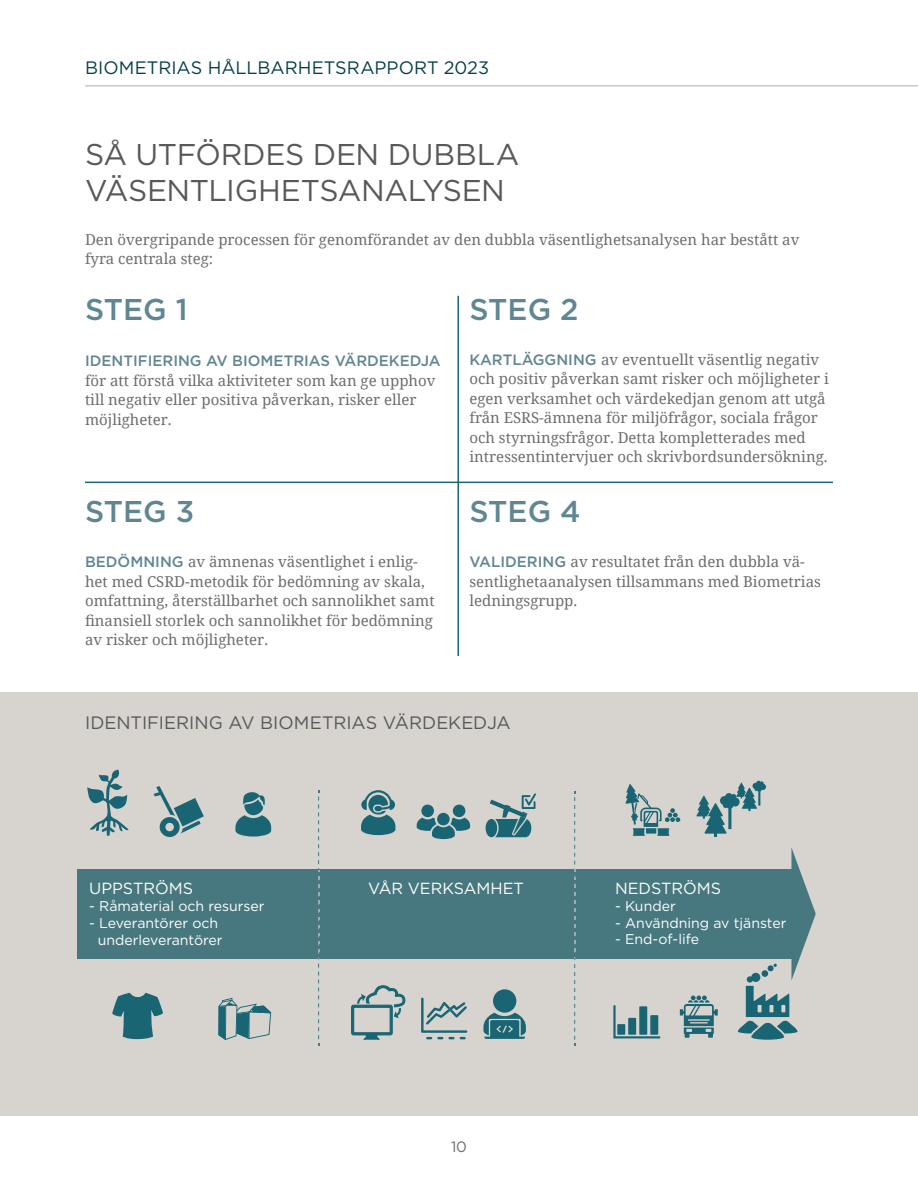
<style>
.page{position:relative;width:918px;height:1188px;background:#fff}
.page>*{position:absolute;margin:0;border:0;box-sizing:border-box;transform-origin:0 0}
.Rubrik_2{font:30px/36px "Gotham";letter-spacing:-.01em;color:#57585a}
.Brödtext{font:500 30px "Gotham";color:#608693}
.Brödtext-2{font:18px "Gotham";color:#57585a}
.t1{font:18px "Gotham";color:#073f49}
.t2{font:16.05px "Gotham";color:#fff}
.Brödtext-3{font:15px/19.5px "Noto Serif";color:#6c6d70}
.t3{font:15px "Gotham";color:#6c6d70}
.t4{font:14.1px/17px "Gotham";color:#fff;text-align:center}
.s1{font-family:"Gotham";font-weight:500;color:#608693}
</style>
<div class="page">
<hr style="left:458px;top:296px;width:1px;height:360px;background:#196573">
<hr style="left:85px;top:482px;width:748px;height:1px;background:#196573">
<div style="left:0;top:692px;width:918px;height:423px;background:#d7d4cf"></div>
<svg style="left:417px;top:805px;width:53px;height:34px"></svg>
<svg style="left:235px;top:792px;width:36px;height:45px"></svg>
<svg style="left:483px;top:989px;width:43px;height:50px"></svg>
<svg style="left:218px;top:998px;width:53px;height:42px"></svg>
<svg style="left:361px;top:790px;width:34px;height:45px"></svg>
<svg style="left:154px;top:786px;width:50px;height:51px"></svg>
<div style="left:486px;top:819px;width:11px;height:18px;background:#196573;border-radius:50%"></div>
<svg style="left:490px;top:793px;width:46px;height:44px"></svg>
<svg style="left:87px;top:770px;width:41px;height:66px"></svg>
<svg style="left:421px;top:998px;width:46px;height:41px"></svg>
<svg style="left:696px;top:781px;width:70px;height:56px"></svg>
<svg style="left:625px;top:784px;width:55px;height:52px"></svg>
<svg style="left:613px;top:1005px;width:47px;height:33px"></svg>
<div style="left:617px;top:1024px;width:8px;height:11px;background:#196573"></div>
<div style="left:628px;top:1018px;width:8px;height:17px;background:#196573"></div>
<div style="left:650px;top:1015px;width:8px;height:20px;background:#196573"></div>
<div style="left:639px;top:1006px;width:8px;height:29px;background:#196573"></div>
<svg style="left:680px;top:996px;width:38px;height:42px"></svg>
<svg style="left:351px;top:985px;width:54px;height:55px"></svg>
<svg style="left:112px;top:993px;width:51px;height:46px"></svg>
<div style="left:77px;top:869px;width:718px;height:90px;background:#47787f"></div>
<svg style="left:738px;top:847px;width:78px;height:193px"></svg>
<svg style="left:574px;top:791px;width:1px;height:255px"></svg>
<svg style="left:318px;top:791px;width:1px;height:254px"></svg>
<hr style="left:85px;top:85px;width:833px;height:2px;background:#c7c8ca">
<p class="t1" style="left:85px;top:56px;width:406px">BIOMETRIAS HÅLLBARHETSRAPPORT 2023</p>
<p class="Rubrik_2" style="left:85px;top:136px;width:436px">SÅ UTFÖRDES DEN DUBBLA<br>VÄSENTLIGHETSANALYSEN</p>
<p class="Brödtext-3" style="left:85px;top:229px;width:716px">Den övergripande processen för genomförandet av den dubbla väsentlighetsanalysen har bestått av fyra centrala steg:</p>
<p class="Brödtext" style="left:85px;top:290px;width:104px">STEG 1</p>
<p class="Brödtext-3" style="left:85px;top:351px;width:357px"><span class="s1">IDENTIFIERING AV BIOMETRIAS VÄRDEKEDJA </span>för att förstå vilka aktiviteter som kan ge upphov till negativ eller positiva påverkan, risker eller möjligheter.</p>
<p class="Brödtext" style="left:85px;top:492px;width:111px">STEG 3</p>
<p class="Brödtext-3" style="left:85px;top:551px;width:351px"><span class="s1">BEDÖMNING</span> av ämnenas väsentlighet i enlig&shy;het med CSRD-metodik för bedömning av skala, omfattning, återställbarhet och sannolikhet samt finansiell storlek och sannolikhet för bedömning av risker och möjligheter.</p>
<p class="Brödtext" style="left:470px;top:290px;width:111px">STEG 2</p>
<p class="Brödtext-3" style="left:470px;top:349px;width:361px"><span class="s1">KARTLÄGGNING</span> av eventuellt väsentlig negativ och positiv påverkan samt risker och möjligheter i egen verksamhet och värdekedjan genom att utgå från ESRS-ämnena för miljöfrågor, sociala frågor och styrningsfrågor. Detta kompletterades med intressentintervjuer och skrivbordsundersökning.</p>
<p class="Brödtext" style="left:470px;top:492px;width:113px">STEG 4</p>
<p class="Brödtext-3" style="left:470px;top:551px;width:353px"><span class="s1">VALIDERING</span> av resultatet från den dubbla vä&shy;sentlighetaanalysen tillsammans med Biometrias ledningsgrupp.</p>
<p class="Brödtext-2" style="left:85px;top:711px;width:427px">IDENTIFIERING AV BIOMETRIAS VÄRDEKEDJA</p>
<p class="t2" style="left:89px;top:878px;width:105px">UPPSTRÖMS</p>
<p class="t4" style="left:89px;top:897px;width:177px">- Råmaterial och resurser</p>
<p class="t4" style="left:89px;top:914px;width:135px">- Leverantörer och underleverantörer</p>
<p class="t2" style="left:368px;top:878px;width:157px">VÅR VERKSAMHET</p>
<p class="t3" style="left:451px;top:1137px;width:17px">10</p>
<p class="t2" style="left:615px;top:878px;width:107px">NEDSTRÖMS</p>
<p class="t4" style="left:615px;top:897px;width:62px">- Kunder</p>
<p class="t4" style="left:615px;top:914px;width:173px">- Användning av tjänster</p>
<p class="t4" style="left:615px;top:931px;width:85px">- End-of-life</p>
</div>
